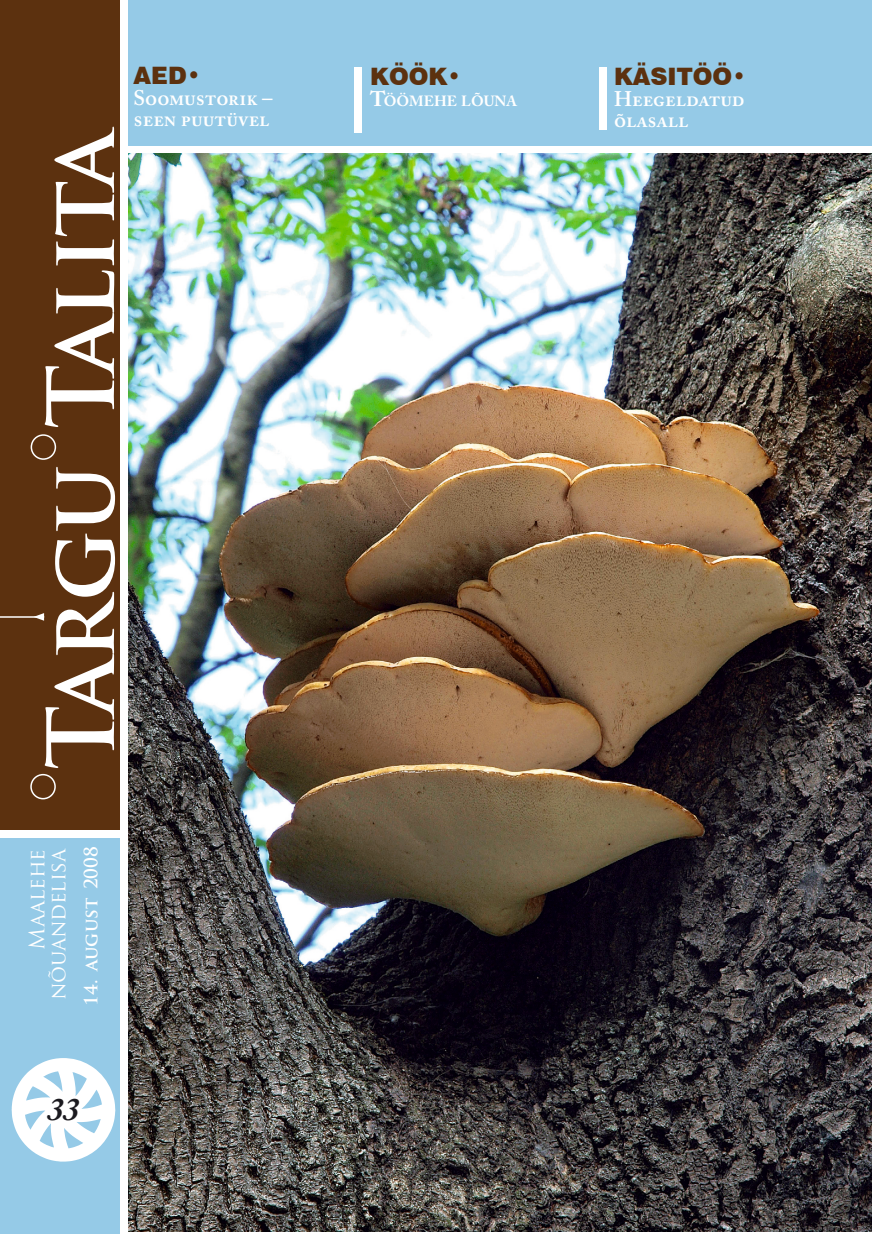
<style>
.page{position:relative;width:872px;height:1234px;background:#fff}
.page>*{position:absolute;margin:0;border:0;box-sizing:border-box;transform-origin:0 0}
.t1{font:700 90px "Trajan Pro";letter-spacing:-.055em;color:#fff}
.t2{font:italic 700 33px "Adobe Caslon Pro";color:#1b1a1f}
.t3{font:900 24px "Swiss 721 BT";color:#5c310f}
.t4{font:600 21px/21px "Adobe Caslon Pro";color:#fff}
.t5{font:21px/21px "Trajan Pro";color:#fff;text-align:right}
.t6{font:700 18px "Trajan Pro";color:#fff}
.t7{font:700 14.7px "Adobe Caslon Pro";color:#fff}
.s1{font-size:21px}
</style>
<div class="page">
<img style="left:128px;top:153px;width:744px;height:1078px">
<div style="left:126px;top:0;width:746px;height:151px;background:#95cae7"></div>
<div style="left:0;top:0;width:121px;height:830px;background:#5c310f"></div>
<div style="left:0;top:837px;width:121px;height:396px;background:#95cae7"></div>
<svg style="left:34px;top:613px;width:10px;height:7px"></svg>
<hr style="left:0;top:616px;width:42px;height:1px;background:#fff">
<div style="left:31px;top:434px;width:25px;height:25px;border:2px solid #fff;border-radius:50%"></div>
<div style="left:30px;top:773px;width:26px;height:26px;border:2px solid #fff;border-radius:50%"></div>
<div style="left:121px;top:0;width:7px;height:1233px;background:#fff"></div>
<img style="left:12px;top:1058px;width:103px;height:103px">
<div style="left:123px;top:146px;width:749px;height:6px;background:#fff"></div>
<div style="left:355px;top:67px;width:7px;height:66px;background:#fff"></div>
<div style="left:599px;top:67px;width:7px;height:63px;background:#fff"></div>
<h1 class="t1" style="left:25px;top:769px;width:649px;rotate:-90deg">Targu Talita</h1>
<p class="t3" style="left:134px;top:61px;width:69px">AED•</p>
<p class="t4" style="left:134px;top:88px;width:141px">Soomustorik – seen puutüvel</p>
<p class="t5" style="left:26px;top:1000px;width:154px;rotate:-90deg">Maalehe nõuandelisa</p>
<p class="t6" style="left:80px;top:1005px;width:161px;rotate:-90deg">14. august 2008</p>
<h2 class="t2" style="left:47px;top:1089px;width:34px">33</h2>
<p class="t3" style="left:370px;top:62px;width:93px">KÖÖK•</p>
<p class="t7" style="left:370px;top:92px;width:148px"><span class="s1">T</span>ÖÖMEHE LÕUNA</p>
<p class="t3" style="left:614px;top:62px;width:134px">KÄSITÖÖ•</p>
<p class="t4" style="left:614px;top:88px;width:132px">Heegeldatud õlasall</p>
</div>
